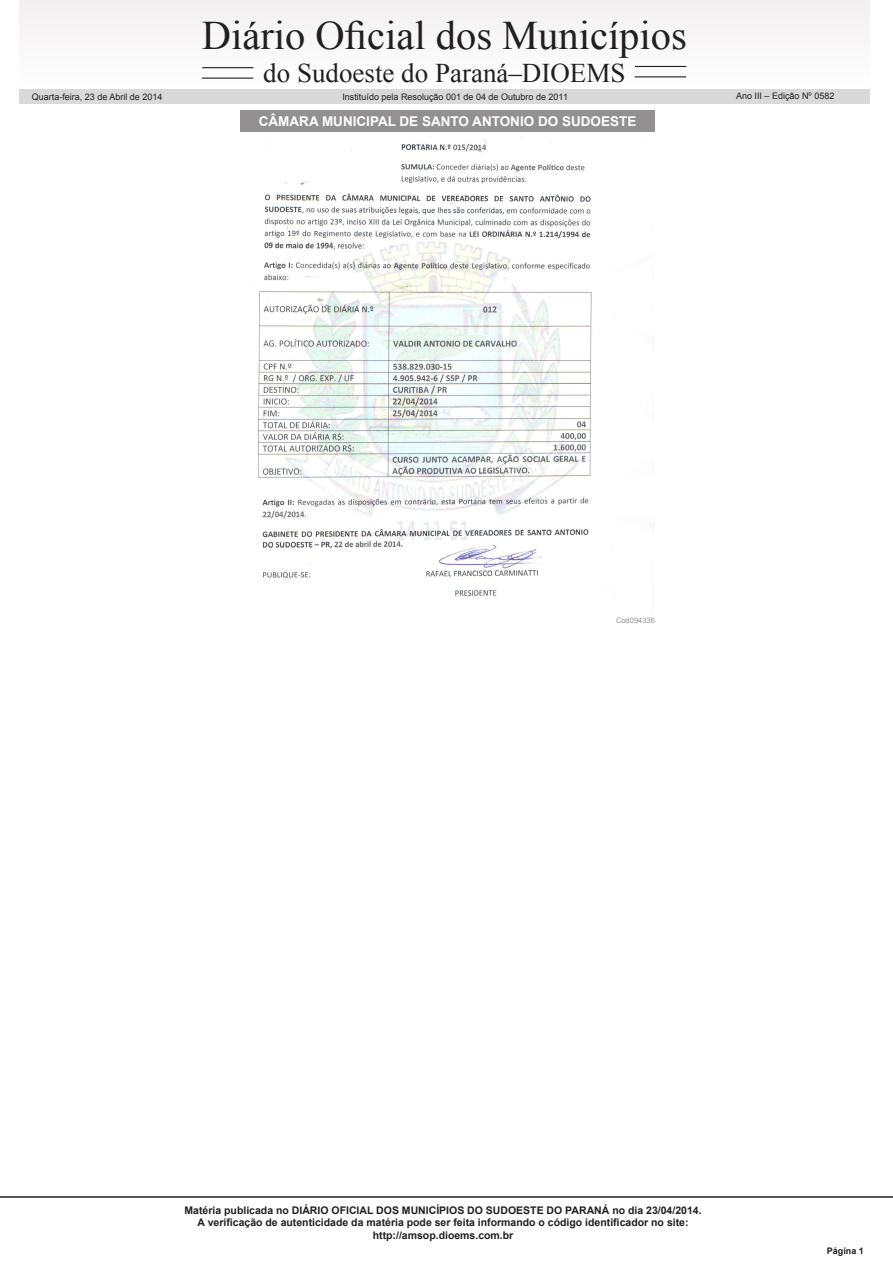
<style>
.page{position:relative;width:893px;height:1263px;background:#fff}
.page>*{position:absolute;margin:0;border:0;box-sizing:border-box;transform-origin:0 0}
.t1{font:40.5px "Times New Roman";color:#231f20}
.t2{font:27px "Times New Roman";color:#231f20}
.t3{font:700 13.5px "Arial";color:#fff}
.t4{font:700 10.5px/12.6px "Arial";color:#231f20;text-align:center}
.t5{font:9px "Arial";color:#231f20}
.t6{font:700 9px "Arial";color:#231f20}
.cód_diário{font:7.5px "Arial";color:#939598}
</style>
<div class="page">
<hr style="left:0;top:1196px;width:893px;height:2px;background:#231f20">
<div style="left:19px;top:0;width:851px;height:87px;background:#f8f7f7"></div>
<div style="left:19px;top:90px;width:851px;height:14px;background:#d9d9d9"></div>
<hr style="left:202px;top:67px;width:52px;height:1px;background:#231f20">
<hr style="left:635px;top:66px;width:51px;height:1px;background:#231f20">
<hr style="left:202px;top:78px;width:51px;height:1px;background:#231f20">
<hr style="left:635px;top:76px;width:51px;height:1px;background:#231f20">
<div style="left:240px;top:111px;width:415px;height:21px;background:#929090"></div>
<img style="left:258px;top:140px;width:396px;height:457px">
<h1 class="t1" style="left:202px;top:9px;width:486px">Diário Oficial dos Municípios</h1>
<h2 class="t2" style="left:263px;top:55px;width:364px">do Sudoeste do Paraná–DIOEMS</h2>
<p class="t5" style="left:32px;top:91px;width:132px">Quarta-feira, 23 de Abril de 2014</p>
<p class="t5" style="left:342px;top:91px;width:227px">Instituído pela Resolução 001 de 04 de Outubro de 2011</p>
<p class="t5" style="left:736px;top:90px;width:100px">Ano III – Edição Nº 0582</p>
<p class="t3" style="left:259px;top:113px;width:379px">CÂMARA MUNICIPAL DE SANTO ANTONIO DO SUDOESTE</p>
<p class="cód_diário" style="left:616px;top:615px;width:40px">Cod094336</p>
<p class="t4" style="left:184px;top:1204px;width:519px">Matéria publicada no DIÁRIO OFICIAL DOS MUNICÍPIOS DO SUDOESTE DO PARANÁ no dia 23/04/2014.<br>A verificação de autenticidade da matéria pode ser feita informando o código identificador no site: http://amsop.dioems.com.br</p>
<p class="t6" style="left:827px;top:1244px;width:39px">Página 1</p>
</div>
